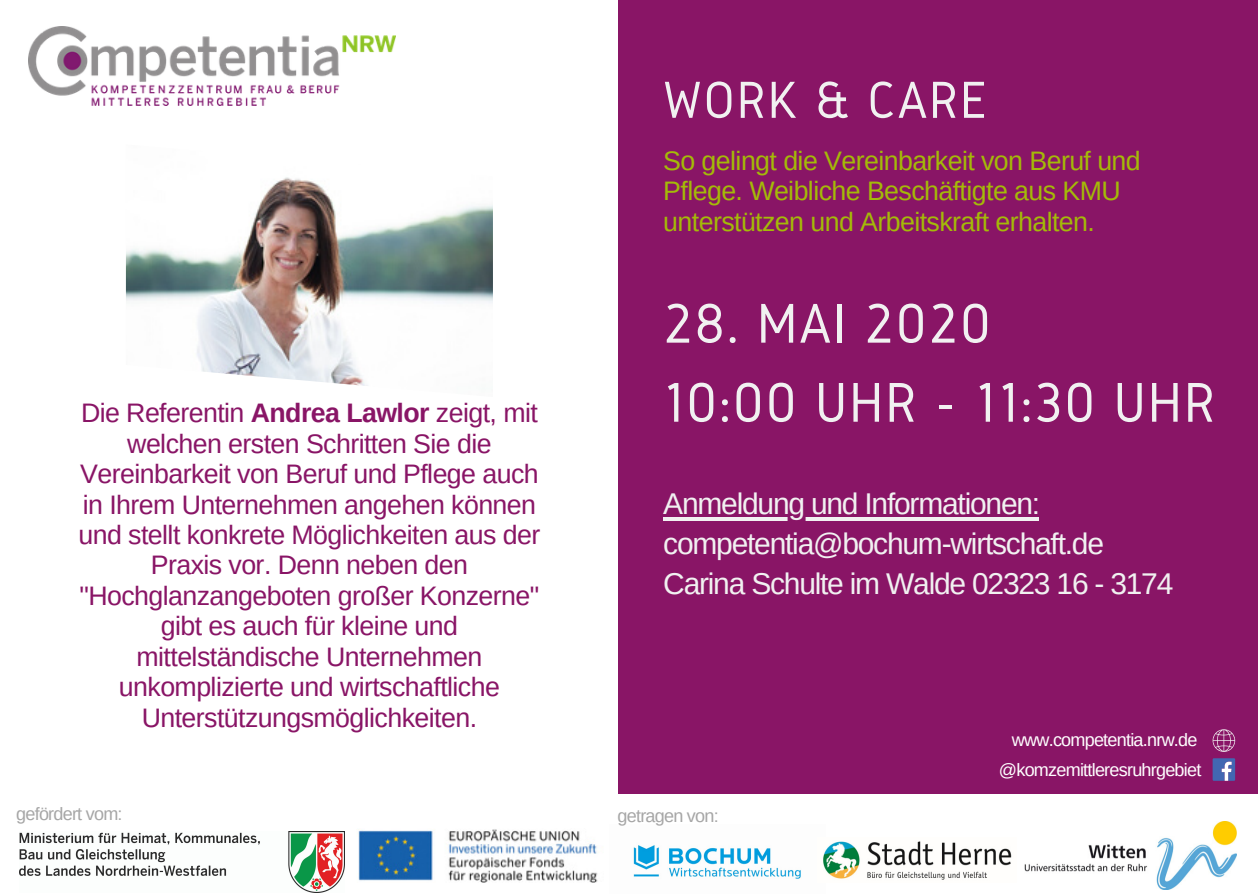
<style>
.page{position:relative;width:1258px;height:894px;background:#fff}
.page>*{position:absolute;margin:0;border:0;box-sizing:border-box;transform-origin:0 0}
.t1{font:58.2px/78.9px "Gidole";letter-spacing:.035em;color:#f1f1f1}
.t2{font:54px "Gidole";letter-spacing:.035em;color:#f1f1f1}
.t3{font:30px/39.9px "Arimo";letter-spacing:-.04em;color:#f1f1f1}
.t4{font:26.7px/30.3px "Arimo";letter-spacing:-.02em;color:#891566;text-align:center}
.t5{font:26.7px/30.3px "Arimo";letter-spacing:-.02em;color:#a4ba08}
.t6{font:18px "Arimo";letter-spacing:-.04em;color:#fff}
.t7{font:18px "Arimo";letter-spacing:-.04em;color:#a6a6a6}
.s1{font-weight:700}
</style>
<div class="page">
<img style="left:28px;top:26px;width:367px;height:79px">
<div style="left:617px;top:0;width:641px;height:793px;background:#891566"></div>
<img style="left:126px;top:177px;width:367px;height:209px">
<img style="left:20px;top:831px;width:324px;height:60px">
<img style="left:358px;top:829px;width:240px;height:52px">
<img style="left:633px;top:845px;width:168px;height:34px">
<img style="left:1024px;top:821px;width:212px;height:67px">
<svg style="left:1212px;top:758px;width:23px;height:22px"></svg>
<img style="left:823px;top:841px;width:189px;height:39px">
<svg style="left:1212px;top:729px;width:23px;height:22px"></svg>
<hr style="left:663px;top:517px;width:376px;height:3px;background:#f1f1f1">
<h2 class="t2" style="left:663px;top:70px;width:326px">WORK &amp; CARE</h2>
<p class="t4" style="left:79px;top:397px;width:463px">Die Referentin <span class="s1">Andrea Lawlor</span> zeigt, mit welchen ersten Schritten Sie die Vereinbarkeit von Beruf und Pflege auch in Ihrem Unternehmen angehen können und stellt konkrete Möglichkeiten aus der Praxis vor. Denn neben den "Hochglanzangeboten großer Konzerne" gibt es auch für kleine und mittelständische Unternehmen unkomplizierte und wirtschaftliche Unterstützungsmöglichkeiten.</p>
<p class="t5" style="left:663px;top:145px;width:479px">So gelingt die Vereinbarkeit von Beruf und<br>Pflege. Weibliche Beschäftigte aus KMU unterstützen und Arbeitskraft erhalten.</p>
<h1 class="t1" style="left:663px;top:283px;width:553px">28. MAI 2020<br>10:00 UHR - 11:30 UHR</h1>
<p class="t3" style="left:663px;top:483px;width:512px">Anmeldung und Informationen: competentia@bochum-wirtschaft.de<br>Carina Schulte im Walde 02323 16 - 3174</p>
<p class="t6" style="left:1012px;top:729px;width:187px">www.competentia.nrw.de</p>
<p class="t6" style="left:999px;top:759px;width:204px">@komzemittleresruhrgebiet</p>
<p class="t7" style="left:16px;top:803px;width:108px">gefördert vom:</p>
<p class="t7" style="left:617px;top:805px;width:103px">getragen von:</p>
</div>
